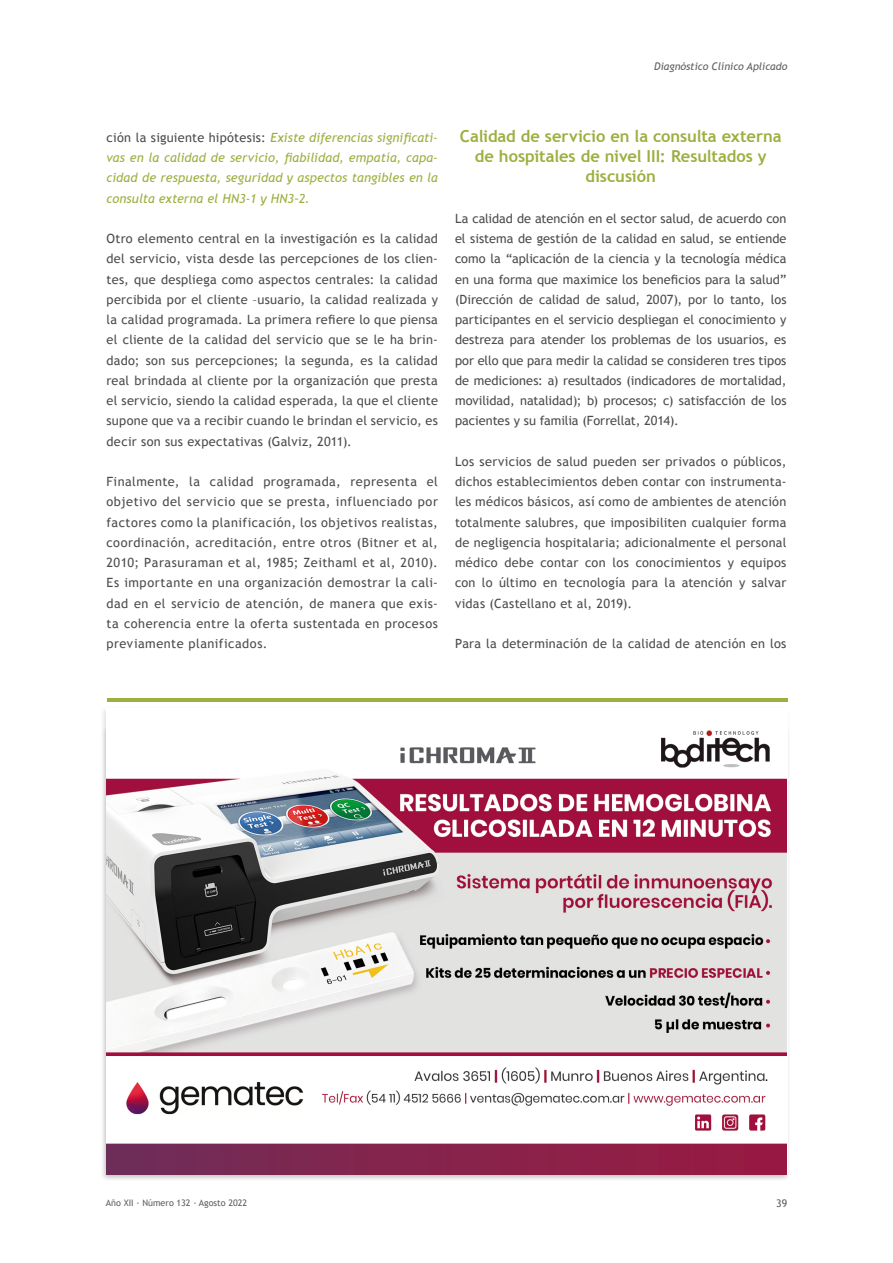
<style>
.page{position:relative;width:893px;height:1263px;background:#fff}
.page>*{position:absolute;margin:0;border:0;box-sizing:border-box;transform-origin:0 0}
.SUBTITULO_AMARILLO{font:700 16.5px/20.2px "Trebuchet MS";letter-spacing:-.005em;color:#9eae3f;text-align:center}
.TEXTO_NOTA{font:12.75px/20.2px "Trebuchet MS";letter-spacing:.02em;color:#4d4b4d;text-align:justify}
.TEXTO_NOTA-2{font:italic 12.75px/20.2px "Trebuchet MS";letter-spacing:.005em;color:#9eae3f;text-align:justify}
.t1{font:italic 10.5px "Trebuchet MS";color:#605e5f}
.t2{font:10.5px "Trebuchet MS";color:#605e5f}
.t3{font:9px "Trebuchet MS";color:#605e5f}
.s1{font-style:normal;color:#4d4b4d}
</style>
<div class="page">
<div style="left:100px;top:706px;width:690px;height:475px;background:#231f20;opacity:.15"></div>
<hr style="left:107px;top:698px;width:680px;height:3px;background:#9eae3f">
<img style="left:106px;top:709px;width:680px;height:466px">
<p class="t1" style="left:654px;top:60px;width:135px">Diagnóstico Clínico Aplicado</p>
<p class="TEXTO_NOTA-2" style="left:106px;top:127px;width:333px"><span class="s1">ción la siguiente hipótesis:</span> Existe diferencias significati&shy;vas en la calidad de servicio, fiabilidad, empatía, capa&shy;cidad de respuesta, seguridad y aspectos tangibles en la consulta externa el HN3-1 y HN3–2.</p>
<p class="TEXTO_NOTA" style="left:106px;top:229px;width:333px">Otro elemento central en la investigación es la calidad del servicio, vista desde las percepciones de los clien&shy;tes, que despliega como aspectos centrales: la calidad percibida por el cliente –usuario, la calidad realizada y la calidad programada. La primera refiere lo que piensa el cliente de la calidad del servicio que se le ha brin&shy;dado; son sus percepciones; la segunda, es la calidad real brindada al cliente por la organización que presta el servicio, siendo la calidad esperada, la que el cliente supone que va a recibir cuando le brindan el servicio, es decir son sus expectativas (Galviz, 2011).</p>
<p class="TEXTO_NOTA" style="left:106px;top:472px;width:333px">Finalmente, la calidad programada, representa el objetivo del servicio que se presta, influenciado por factores como la planificación, los objetivos realistas, coordinación, acreditación, entre otros (Bitner et al, 2010; Parasuraman et al, 1985; Zeithaml et al, 2010).<br>Es importante en una organización demostrar la cali&shy;dad en el servicio de atención, de manera que exis&shy;ta coherencia entre la oferta sustentada en procesos previamente planificados.</p>
<p class="SUBTITULO_AMARILLO" style="left:460px;top:126px;width:323px">Calidad de servicio en la consulta externa de hospitales de nivel III: Resultados y discusión</p>
<p class="TEXTO_NOTA" style="left:455px;top:208px;width:333px">La calidad de atención en el sector salud, de acuerdo con el sistema de gestión de la calidad en salud, se entiende como la “aplicación de la ciencia y la tecnología médica en una forma que maximice los beneficios para la salud” (Dirección de calidad de salud, 2007), por lo tanto, los participantes en el servicio despliegan el conocimiento y destreza para atender los problemas de los usuarios, es por ello que para medir la calidad se consideren tres tipos de mediciones: a) resultados (indicadores de mortalidad, movilidad, natalidad); b) procesos; c) satisfacción de los pacientes y su familia (Forrellat, 2014).</p>
<p class="TEXTO_NOTA" style="left:455px;top:451px;width:333px">Los servicios de salud pueden ser privados o públicos, dichos establecimientos deben contar con instrumenta&shy;les médicos básicos, así como de ambientes de atención totalmente salubres, que imposibiliten cualquier forma de negligencia hospitalaria; adicionalmente el personal médico debe contar con los conocimientos y equipos con lo último en tecnología para la atención y salvar vidas (Castellano et al, 2019).</p>
<p class="TEXTO_NOTA" style="left:455px;top:634px;width:333px">Para la determinación de la calidad de atención en los</p>
<p class="t3" style="left:106px;top:1198px;width:143px">Año XII · Número 132 · Agosto 2022</p>
<p class="t2" style="left:776px;top:1197px;width:13px">39</p>
</div>
